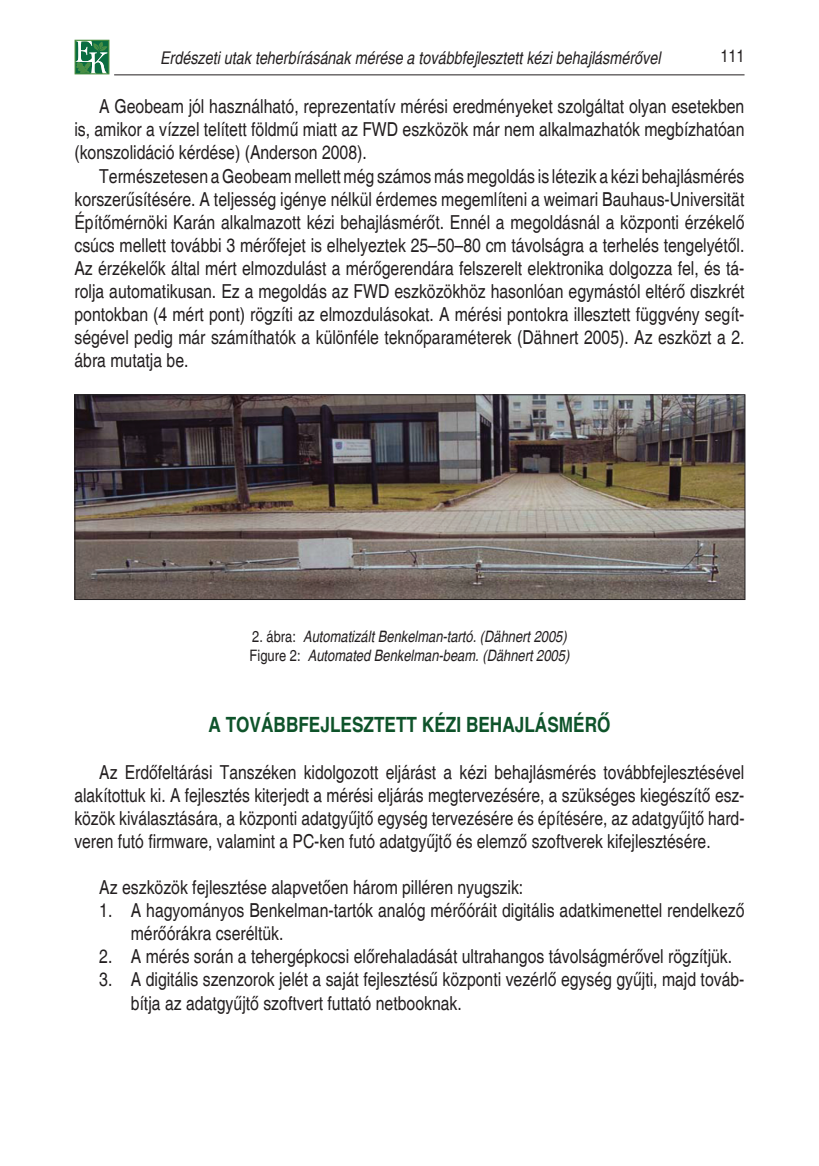
<style>
.page{position:relative;width:819px;height:1166px;background:#fff}
.page>*{position:absolute;margin:0;border:0;box-sizing:border-box;transform-origin:0 0}
.t1{font:700 condensed 21px "Helvetica";color:#0e532a}
.t2{font:condensed 19.25px/23.1px "Helvetica";color:#231f20;text-align:justify}
.t3{font:italic condensed 17.5px "Helvetica";color:#231f20}
.t4{font:condensed 17.5px "Helvetica";color:#231f20}
.t5{font:italic condensed 15.75px/18.9px "Helvetica";color:#231f20}
.s1{font-style:normal}
</style>
<div class="page">
<hr style="left:114px;top:74px;width:630px;height:1px;background:#231f20">
<div style="left:75px;top:40px;width:34px;height:34px;border:2px solid #4a8e40"></div>
<svg style="left:76px;top:41px;width:32px;height:32px"></svg>
<img style="left:76px;top:396px;width:667px;height:202px">
<div style="left:74px;top:394px;width:671px;height:206px;border:1px solid #231f20"></div>
<p class="t3" style="left:160px;top:47px;width:502px">Erdészeti utak teherbírásának mérése a továbbfejlesztett kézi behajlásmérővel</p>
<p class="t4" style="left:720px;top:46px;width:25px">111</p>
<p class="t2" style="left:74px;top:95px;width:671px;text-indent:25px">A Geobeam jól használható, reprezentatív mérési eredményeket szolgáltat olyan esetekben is, amikor a vízzel telített földmű miatt az FWD eszközök már nem alkalmazhatók megbízhatóan (konszolidáció kérdése) (Anderson 2008).</p>
<p class="t2" style="left:74px;top:164px;width:671px;text-indent:25px">Természetesen a Geobeam mellett még számos más megoldás is létezik a kézi behajlásmérés korszerűsítésére. A teljesség igénye nélkül érdemes megemlíteni a weimari Bauhaus-Universität Építőmérnöki Karán alkalmazott kézi behajlásmérőt. Ennél a megoldásnál a központi érzékelő csúcs mellett további 3 mérőfejet is elhelyeztek 25–50–80 cm távolságra a terhelés tengelyétől.<br>Az érzékelők által mért elmozdulást a mérőgerendára felszerelt elektronika dolgozza fel, és tá&shy;rolja automatikusan. Ez a megoldás az FWD eszközökhöz hasonlóan egymástól eltérő diszkrét pontokban (4 mért pont) rögzíti az elmozdulásokat. A mérési pontokra illesztett függvény segít&shy;ségével pedig már számíthatók a különféle teknőparaméterek (Dähnert 2005). Az eszközt a 2. ábra mutatja be.</p>
<p class="t5" style="left:250px;top:627px;width:321px"><span class="s1">2. ábra:</span> Automatizált Benkelman-tartó. (Dähnert 2005)<br><span class="s1">Figure 2:</span> Automated Benkelman-beam. (Dähnert 2005)</p>
<p class="t1" style="left:208px;top:712px;width:403px">A TOVÁBBFEJLESZTETT KÉZI BEHAJLÁSMÉRŐ</p>
<p class="t2" style="left:74px;top:760px;width:671px;text-indent:25px">Az Erdőfeltárási Tanszéken kidolgozott eljárást a kézi behajlásmérés továbbfejlesztésével alakítottuk ki. A fejlesztés kiterjedt a mérési eljárás megtervezésére, a szükséges kiegészítő esz&shy;közök kiválasztására, a központi adatgyűjtő egység tervezésére és építésére, az adatgyűjtő hard&shy;veren futó firmware, valamint a PC-ken futó adatgyűjtő és elemző szoftverek kifejlesztésére.</p>
<p class="t2" style="left:99px;top:875px;width:425px">Az eszközök fejlesztése alapvetően három pilléren nyugszik:</p>
<p class="t2" style="left:131px;top:899px;width:615px;text-indent:-32px">1. A hagyományos Benkelman-tartók analóg mérőóráit digitális adatkimenettel rendelkező mérőórákra cseréltük.</p>
<p class="t2" style="left:99px;top:945px;width:634px">2. A mérés során a tehergépkocsi előrehaladását ultrahangos távolságmérővel rögzítjük.</p>
<p class="t2" style="left:131px;top:968px;width:615px;text-indent:-32px">3. A digitális szenzorok jelét a saját fejlesztésű központi vezérlő egység gyűjti, majd továb&shy;bítja az adatgyűjtő szoftvert futtató netbooknak.</p>
</div>
